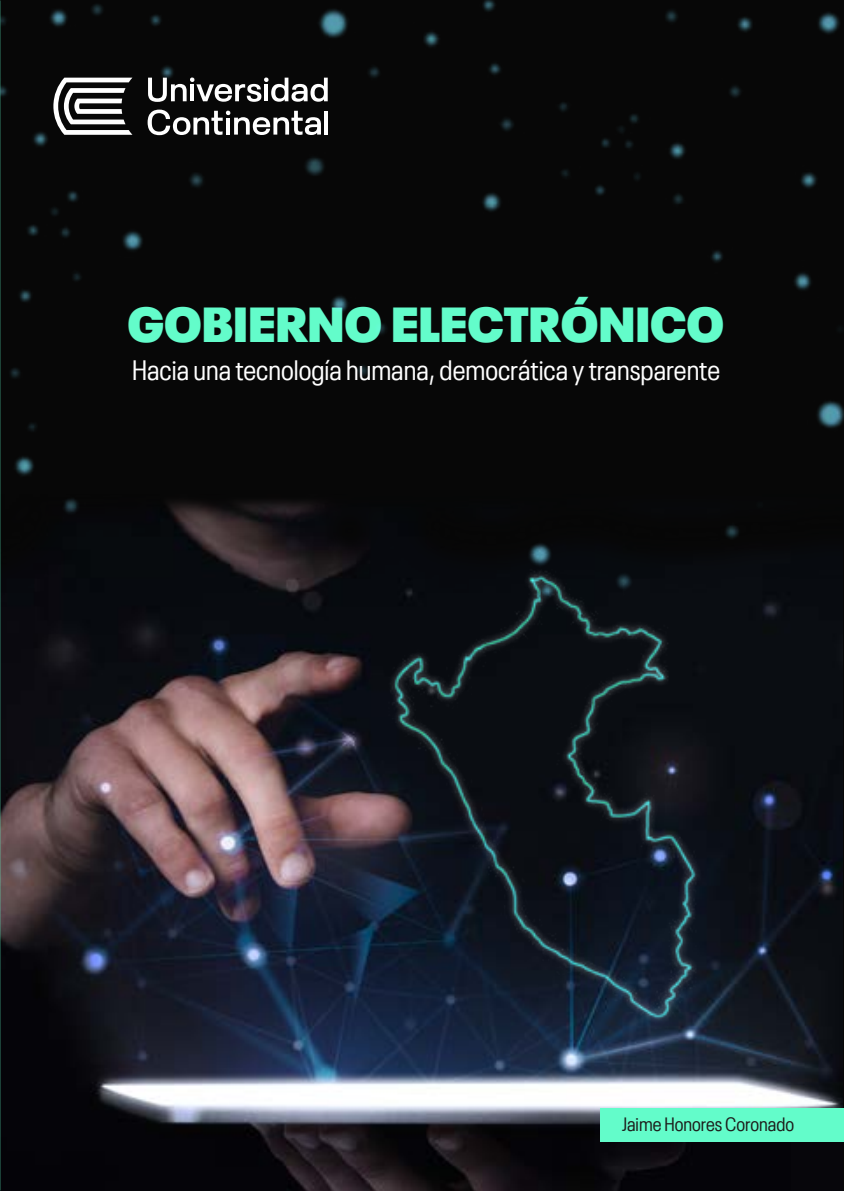
<style>
.page{position:relative;width:844px;height:1191px;background:#fff}
.page>*{position:absolute;margin:0;border:0;box-sizing:border-box;transform-origin:0 0}
.t1{font:900 49px "Neue Plak";color:#63fcca}
.t2{font:condensed 28px "Neue Plak";color:#fff}
.t3{font:condensed 19.25px "Neue Plak";color:#1d1d1b}
</style>
<div class="page">
<img style="left:0;top:657px;width:842px;height:534px">
<div style="left:600px;top:1108px;width:243px;height:34px;background:#63fcca"></div>
<img style="left:332px;top:657px;width:425px;height:422px">
<img style="left:0;top:0;width:843px;height:657px">
<h1 class="t1" style="left:127px;top:284px;width:598px">GOBIERNO ELECTRÓNICO</h1>
<p class="t2" style="left:132px;top:349px;width:589px">Hacia una tecnología humana, democrática y transparente</p>
<p class="t3" style="left:622px;top:1109px;width:173px">Jaime Honores Coronado</p>
</div>
